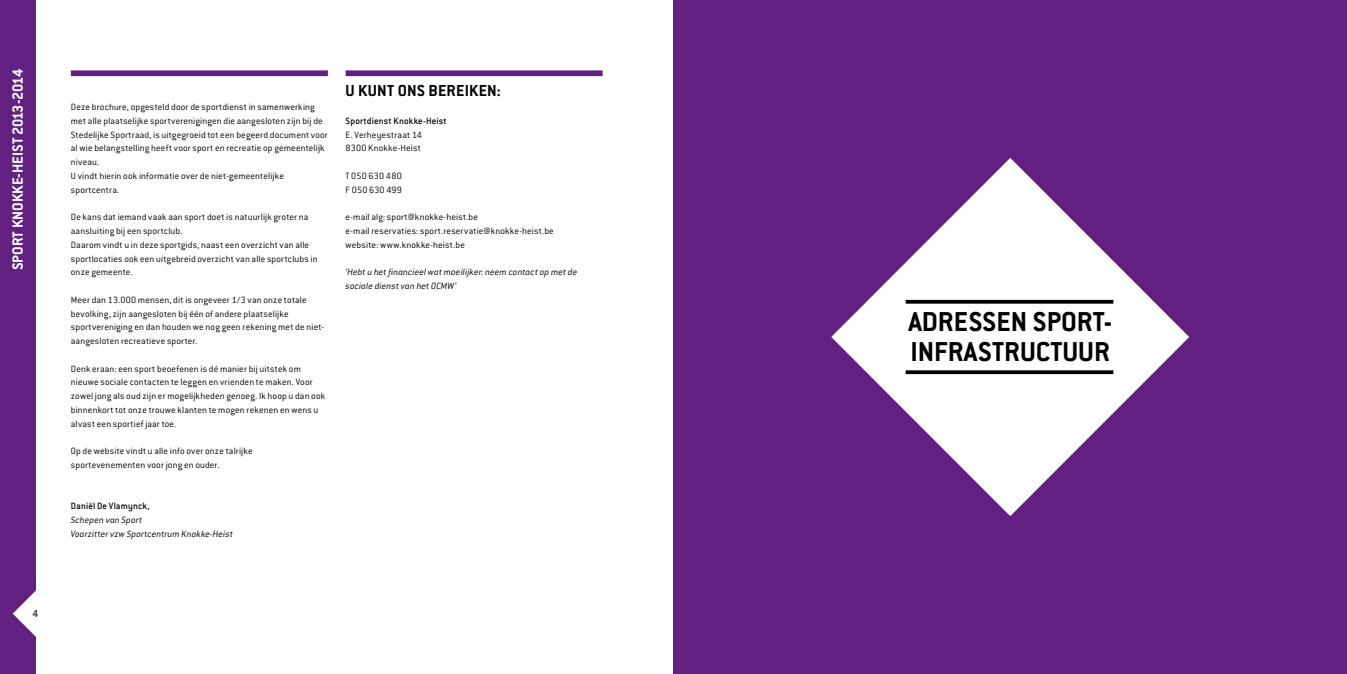
<style>
.page{position:relative;width:1347px;height:674px;background:#fff}
.page>*{position:absolute;margin:0;border:0;box-sizing:border-box;transform-origin:0 0}
.t1{font:700 30px/30px "Conduit ITC Std";color:#000}
.t2{font:700 17.5px "Conduit ITC Std";letter-spacing:.01em;color:#000}
.t3{font:700 16.25px "Conduit ITC Std";letter-spacing:-.01em;color:#fff}
.t4{font:11.25px "Conduit ITC Std";color:#000}
.t5{font:300 10px/13.8px "Conduit ITC Std";letter-spacing:.015em;color:#000}
.t6{font:italic 300 10px/13.8px "Conduit ITC Std";letter-spacing:.01em;color:#000}
.t7{font:500 10px "Conduit ITC Std";letter-spacing:.015em;color:#000}
</style>
<div class="page">
<div style="left:0;top:0;width:35px;height:673px;background:#622181"></div>
<svg style="left:13px;top:575px;width:23px;height:76px"></svg>
<div style="left:71px;top:70px;width:257px;height:6px;background:#622181"></div>
<div style="left:345px;top:70px;width:257px;height:6px;background:#622181"></div>
<div style="left:673px;top:0;width:673px;height:673px;background:#622181"></div>
<svg style="left:831px;top:158px;width:358px;height:358px"></svg>
<svg style="left:905px;top:370px;width:208px;height:4px"></svg>
<hr style="left:905px;top:300px;width:208px;height:3px;background:#000">
<h3 class="t3" style="left:8px;top:270px;width:203px;rotate:-90deg">SPORT KNOKKE-HEIST 2013-2014</h3>
<p class="t4" style="left:33px;top:606px;width:7px">4</p>
<p class="t5" style="left:71px;top:100px;width:258px">Deze brochure, opgesteld door de sportdienst in samenwerking met alle plaatselijke sportverenigingen die aangesloten zijn bij de Stedelijke Sportraad, is uitgegroeid tot een begeerd document voor al wie belangstelling heeft voor sport en recreatie op gemeentelijk niveau.<br>U vindt hierin ook informatie over de niet-gemeentelijke sportcentra.</p>
<p class="t5" style="left:71px;top:210px;width:248px">De kans dat iemand vaak aan sport doet is natuurlijk groter na aansluiting bij een sportclub.<br>Daarom vindt u in deze sportgids, naast een overzicht van alle sportlocaties ook een uitgebreid overzicht van alle sportclubs in onze gemeente.</p>
<p class="t5" style="left:71px;top:292px;width:255px">Meer dan 13.000 mensen, dit is ongeveer 1/3 van onze totale bevolking, zijn aangesloten bij één of andere plaatselijke sportvereniging en dan houden we nog geen rekening met de niet&shy;aangesloten recreatieve sporter.</p>
<p class="t5" style="left:71px;top:361px;width:256px">Denk eraan: een sport beoefenen is dé manier bij uitstek om nieuwe sociale contacten te leggen en vrienden te maken. Voor zowel jong als oud zijn er mogelijkheden genoeg. Ik hoop u dan ook binnenkort tot onze trouwe klanten te mogen rekenen en wens u alvast een sportief jaar toe.</p>
<p class="t5" style="left:71px;top:443px;width:183px">Op de website vindt u alle info over onze talrijke sportevenementen voor jong en ouder.</p>
<p class="t7" style="left:71px;top:500px;width:80px">Daniël De Vlamynck,</p>
<p class="t6" style="left:71px;top:512px;width:164px">Schepen van Sport<br>Voorzitter vzw Sportcentrum Knokke-Heist</p>
<h2 class="t2" style="left:345px;top:80px;width:157px">U KUNT ONS BEREIKEN:</h2>
<p class="t7" style="left:345px;top:115px;width:103px">Sportdienst Knokke-Heist</p>
<p class="t5" style="left:345px;top:127px;width:78px">E. Verheyestraat 14<br>8300 Knokke-Heist</p>
<p class="t5" style="left:345px;top:168px;width:58px">T 050 630 480<br>F 050 630 499</p>
<p class="t5" style="left:345px;top:210px;width:210px">e-mail alg: sport@knokke-heist.be<br>e-mail reservaties: sport.reservatie@knokke-heist.be website: www.knokke-heist.be</p>
<p class="t6" style="left:345px;top:265px;width:233px">‘Hebt u het financieel wat moeilijker: neem contact op met de sociale dienst van het OCMW’</p>
<h1 class="t1" style="left:908px;top:306px;width:205px">ADRESSEN SPORT-<br>IN FRASTRUCTUU R</h1>
</div>
